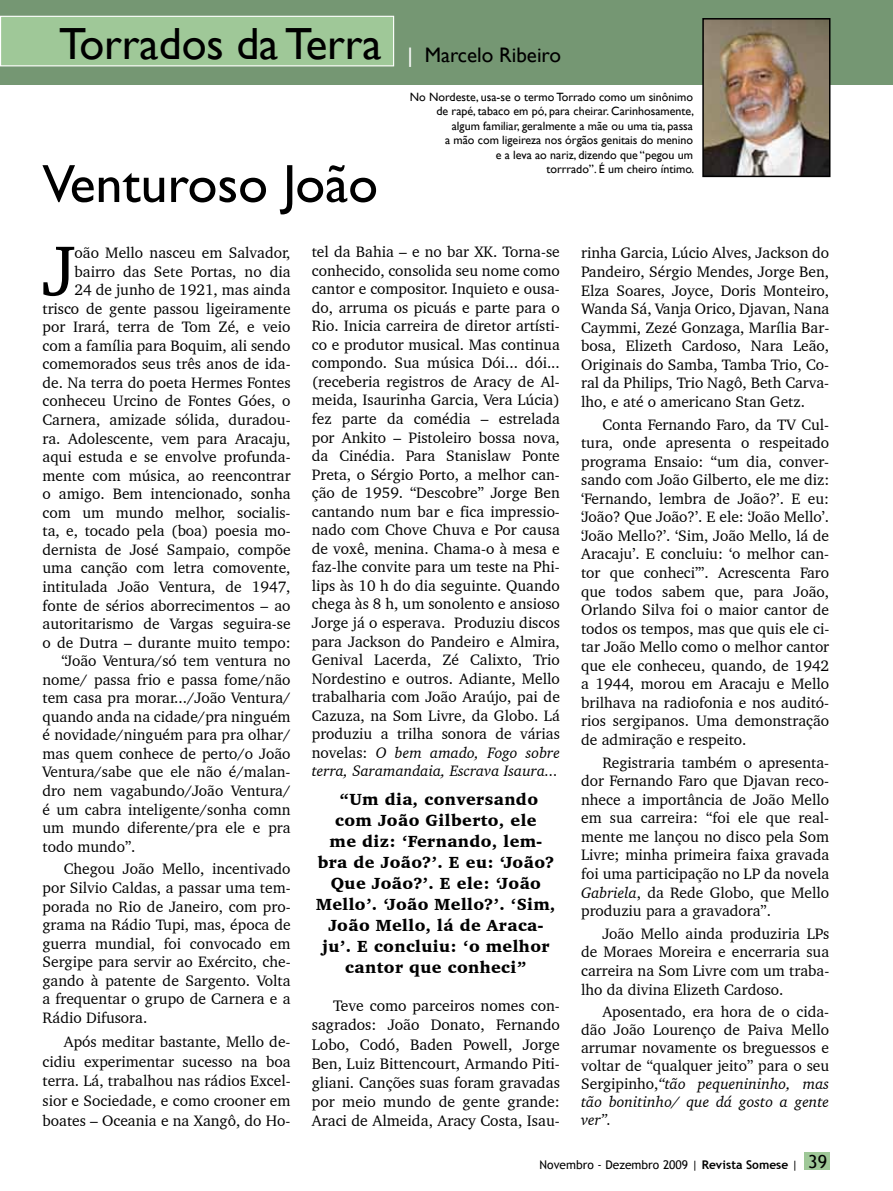
<style>
.page{position:relative;width:893px;height:1191px;background:#fff}
.page>*{position:absolute;margin:0;border:0;box-sizing:border-box;transform-origin:0 0}
.t1{font:72.15px "Charter BT";color:#000}
.t2{font:54px "Gill Sans";color:#000}
.t3{font:45px "Gill Sans";color:#000}
.t4{font:900 16.5px/21px "Charter BT";letter-spacing:.025em;color:#000;text-align:center}
.t5{font:15.6px/19.2px "Charter BT";color:#000;text-align:justify}
.t6{font:15.45px/18.6px "Charter BT";color:#000;text-align:justify}
.t7{font:12px/14.4px "Gill Sans";color:#000;text-align:right}
.t8{font:12px "Trebuchet MS";color:#000}
.s1{font-size:21px;color:#fff}
.s2{font-size:21px}
.s3{font-style:italic}
.s4{font-weight:700}
.s5{font-size:18px}
</style>
<div class="page">
<div style="left:804px;top:1152px;width:25px;height:17px;background:#9fc898"></div>
<div style="left:0;top:0;width:893px;height:84px;background:#759773"></div>
<div style="left:1px;top:16px;width:393px;height:50px;background:#9fc898"></div>
<div style="left:0;top:16px;width:394px;height:50px;border:1px solid #fff"></div>
<img style="left:705px;top:21px;width:122px;height:153px">
<div style="left:702px;top:18px;width:128px;height:159px;border:2px solid #000"></div>
<h3 class="t3" style="left:59px;top:18px;width:503px">Torrados da Terra <span class="s1">|</span> <span class="s2">Marcelo Ribeiro</span></h3>
<p class="t7" style="left:410px;top:90px;width:286px">No Nordeste, usa-se o termo Torrado como um sinônimo de rapé, tabaco em pó, para cheirar. Carinhosamente, algum familiar, geralmente a mãe ou uma tia, passa<br>a mão com ligeireza nos órgãos genitais do menino<br>e a leva ao nariz, dizendo que “pegou um<br>torrrado”. É um cheiro íntimo.</p>
<h2 class="t2" style="left:42px;top:152px;width:337px">Venturoso João</h2>
<h1 class="t1" style="left:43px;top:226px;width:34px">J</h1>
<p class="t6" style="left:75px;top:243px;width:218px">oão Mello nasceu em Salvador,</p>
<p class="t6" style="left:312px;top:242px;width:250px">tel da Bahia – e no bar XK. Torna-se conhecido, consolida seu nome como cantor e compositor. Inquieto e ousa&shy;do, arruma os picuás e parte para o Rio. Inicia carreira de diretor artísti&shy;co e produtor musical. Mas continua compondo. Sua música Dói... dói... (receberia registros de Aracy de Al&shy;meida, Isaurinha Garcia, Vera Lúcia) fez parte da comédia – estrelada por Ankito – Pistoleiro bossa nova, da Cinédia. Para Stanislaw Ponte Preta, o Sérgio Porto, a melhor can&shy;ção de 1959. “Descobre” Jorge Ben cantando num bar e fica impressio&shy;nado com Chove Chuva e Por causa de voxê, menina. Chama-o à mesa e faz-lhe convite para um teste na Phi&shy;lips às 10 h do dia seguinte. Quando chega às 8 h, um sonolento e ansioso Jorge já o esperava. Produziu discos para Jackson do Pandeiro e Almira, Genival Lacerda, Zé Calixto, Trio Nordestino e outros. Adiante, Mello trabalharia com João Araújo, pai de Cazuza, na Som Livre, da Globo. Lá produziu a trilha sonora de várias novelas: <span class="s3">O bem amado, Fogo sobre terra, Saramandaia, Escrava Isaura...</span></p>
<p class="t6" style="left:581px;top:243px;width:250px">rinha Garcia, Lúcio Alves, Jackson do Pandeiro, Sérgio Mendes, Jorge Ben, Elza Soares, Joyce, Doris Monteiro, Wanda Sá, Vanja Orico, Djavan, Nana Caymmi, Zezé Gonzaga, Marília Bar&shy;bosa, Elizeth Cardoso, Nara Leão, Originais do Samba, Tamba Trio, Co&shy;ral da Philips, Trio Nagô, Beth Carva&shy;lho, e até o americano Stan Getz.</p>
<p class="t6" style="left:581px;top:415px;width:250px;text-indent:21px">Conta Fernando Faro, da TV Cul&shy;tura, onde apresenta o respeitado programa Ensaio: “um dia, conver&shy;sando com João Gilberto, ele me diz: ‘Fernando, lembra de João?’. E eu: ‘João? Que João?’. E ele: ‘João Mello’. ‘João Mello?’. ‘Sim, João Mello, lá de Aracaju’. E concluiu: ‘o melhor can&shy;tor que conheci’”. Acrescenta Faro que todos sabem que, para João, Orlando Silva foi o maior cantor de todos os tempos, mas que quis ele ci&shy;tar João Mello como o melhor cantor que ele conheceu, quando, de 1942 a 1944, morou em Aracaju e Mello brilhava na radiofonia e nos auditó&shy;rios sergipanos. Uma demonstração de admiração e respeito.</p>
<p class="t6" style="left:581px;top:753px;width:250px;text-indent:21px">Registraria também o apresenta&shy;dor Fernando Faro que Djavan reco&shy;nhece a importância de João Mello em sua carreira: “foi ele que real&shy;mente me lançou no disco pela Som Livre; minha primeira faixa gravada foi uma participação no LP da novela <span class="s3">Gabriela</span>, da Rede Globo, que Mello produziu para a gravadora”.</p>
<p class="t6" style="left:581px;top:924px;width:250px;text-indent:21px">João Mello ainda produziria LPs de Moraes Moreira e encerraria sua carreira na Som Livre com um traba&shy;lho da divina Elizeth Cardoso.</p>
<p class="t6" style="left:581px;top:1002px;width:250px;line-height:18px;text-indent:21px">Aposentado, era hora de o cida&shy;dão João Lourenço de Paiva Mello arrumar novamente os breguessos e voltar de “qualquer jeito” para o seu Sergipinho,<span class="s3">“tão pequenininho, mas tão bonitinho/ que dá gosto a gente ver”.</span></p>
<p class="t6" style="left:75px;top:262px;width:218px">bairro das Sete Portas, no dia</p>
<p class="t6" style="left:75px;top:280px;width:218px">24 de junho de 1921, mas ainda</p>
<p class="t6" style="left:43px;top:299px;width:250px">trisco de gente passou ligeiramente</p>
<p class="t6" style="left:43px;top:317px;width:249px">por Irará, terra de Tom Zé, e veio</p>
<p class="t6" style="left:43px;top:336px;width:250px">com a família para Boquim, ali sendo</p>
<p class="t6" style="left:43px;top:354px;width:250px">comemorados seus três anos de ida-</p>
<p class="t6" style="left:43px;top:373px;width:250px">de. Na terra do poeta Hermes Fontes</p>
<p class="t6" style="left:43px;top:391px;width:250px">conheceu Urcino de Fontes Góes, o</p>
<p class="t6" style="left:43px;top:410px;width:250px">Carnera, amizade sólida, duradou-</p>
<p class="t6" style="left:43px;top:429px;width:250px">ra. Adolescente, vem para Aracaju,</p>
<p class="t6" style="left:43px;top:447px;width:250px">aqui estuda e se envolve profunda-</p>
<p class="t6" style="left:43px;top:466px;width:250px">mente com música, ao reencontrar</p>
<p class="t6" style="left:43px;top:484px;width:250px">o amigo. Bem intencionado, sonha</p>
<p class="t6" style="left:43px;top:503px;width:250px">com um mundo melhor, socialis-</p>
<p class="t6" style="left:43px;top:521px;width:250px">ta, e, tocado pela (boa) poesia mo-</p>
<p class="t6" style="left:43px;top:540px;width:250px">dernista de José Sampaio, compõe</p>
<p class="t6" style="left:43px;top:558px;width:250px">uma canção com letra comovente,</p>
<p class="t6" style="left:43px;top:577px;width:250px">intitulada João Ventura, de 1947,</p>
<p class="t6" style="left:43px;top:595px;width:250px">fonte de sérios aborrecimentos – ao</p>
<p class="t6" style="left:43px;top:614px;width:250px">autoritarismo de Vargas seguira-se</p>
<p class="t6" style="left:43px;top:632px;width:250px">o de Dutra – durante muito tempo:</p>
<p class="t6" style="left:62px;top:651px;width:230px">“João Ventura/só tem ventura no</p>
<p class="t6" style="left:43px;top:670px;width:250px">nome/ passa frio e passa fome/não</p>
<p class="t6" style="left:43px;top:688px;width:250px">tem casa pra morar.../João Ventura/</p>
<p class="t6" style="left:43px;top:707px;width:250px">quando anda na cidade/pra ninguém</p>
<p class="t6" style="left:43px;top:725px;width:250px">é novidade/ninguém para pra olhar/</p>
<p class="t6" style="left:43px;top:744px;width:250px">mas quem conhece de perto/o João</p>
<p class="t6" style="left:43px;top:762px;width:250px">Ventura/sabe que ele não é/malan-</p>
<p class="t6" style="left:43px;top:781px;width:250px">dro nem vagabundo/João Ventura/</p>
<p class="t6" style="left:43px;top:799px;width:250px">é um cabra inteligente/sonha comn</p>
<p class="t6" style="left:43px;top:818px;width:250px">um mundo diferente/pra ele e pra</p>
<p class="t6" style="left:43px;top:836px;width:95px">todo mundo”.</p>
<p class="t6" style="left:43px;top:859px;width:250px;text-indent:21px">Chegou João Mello, incentivado por Silvio Caldas, a passar uma tem&shy;porada no Rio de Janeiro, com pro&shy;grama na Rádio Tupi, mas, época de guerra mundial, foi convocado em Sergipe para servir ao Exército, che&shy;gando à patente de Sargento. Volta a frequentar o grupo de Carnera e a Rádio Difusora.</p>
<p class="t6" style="left:43px;top:1031px;width:250px;line-height:19.8px;text-indent:21px">Após meditar bastante, Mello de&shy;cidiu experimentar sucesso na boa terra. Lá, trabalhou nas rádios Excel&shy;sior e Sociedade, e como crooner em boates – Oceania e na Xangô, do Ho-</p>
<p class="t4" style="left:316px;top:788px;width:241px">“Um dia, conversando com João Gilberto, ele<br>me diz: ‘Fernando, lem&shy;bra de João?’. E eu: ‘João?<br>Que João?’. E ele: ‘João<br>Mello’. ‘João Mello?’. ‘Sim,<br>João Mello, lá de Araca&shy;ju’. E concluiu: ‘o melhor cantor que conheci”</p>
<p class="t5" style="left:312px;top:995px;width:250px;text-indent:21px">Teve como parceiros nomes con&shy;sagrados: João Donato, Fernando Lobo, Codó, Baden Powell, Jorge Ben, Luiz Bittencourt, Armando Piti&shy;gliani. Canções suas foram gravadas por meio mundo de gente grande:<br>Araci de Almeida, Aracy Costa, Isau-</p>
<p class="t8" style="left:540px;top:1157px;width:289px">Novembro - Dezembro 2009 | <span class="s4">Revista Somese</span> | <span class="s5">39</span></p>
</div>
